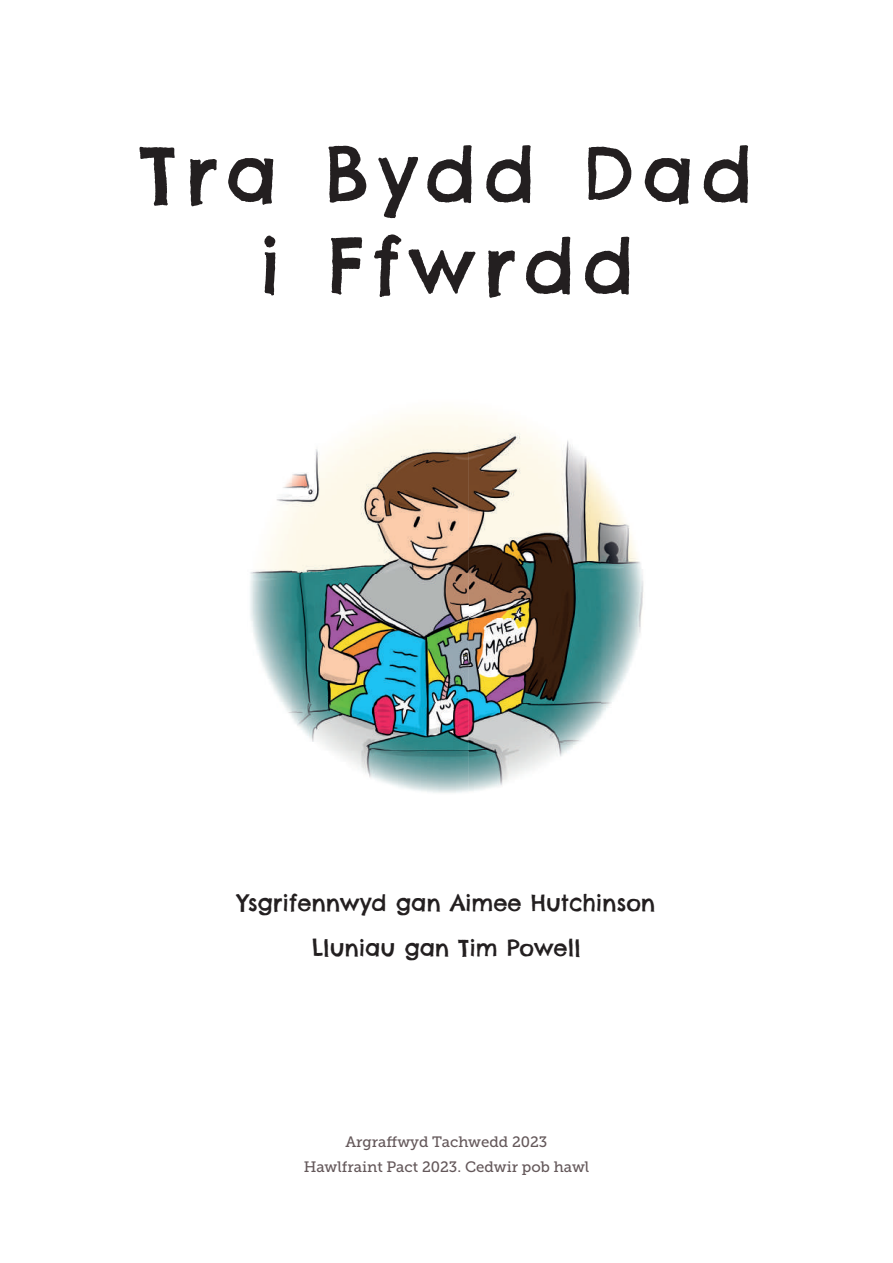
<style>
.page{position:relative;width:893px;height:1263px;background:#fff}
.page>*{position:absolute;margin:0;border:0;box-sizing:border-box;transform-origin:0 0}
.t1{font:76.5px/91.5px "Chelsea Market Pro";letter-spacing:.1em;color:#231f20;text-align:center}
.t2{font:22.5px/45px "Chelsea Market Pro";color:#231f20;text-align:center}
.t3{font:15px/25.5px "Museo Slab 500";color:#64585a;text-align:center}
</style>
<div class="page">
<img style="left:292px;top:414px;width:176px;height:337px">
<img style="left:468px;top:415px;width:133px;height:376px">
<img style="left:250px;top:477px;width:42px;height:240px">
<img style="left:601px;top:481px;width:43px;height:236px">
<img style="left:335px;top:751px;width:134px;height:42px">
<h1 class="t1" style="left:140px;top:130px;width:614px">Tra Bydd Dad i Ffwrdd</h1>
<h2 class="t2" style="left:238px;top:880px;width:419px">Ysgrifennwyd gan Aimee Hutchinson<br>Lluniau gan Tim Powell</h2>
<p class="t3" style="left:304px;top:1129px;width:287px">Argraffwyd Tachwedd 2023<br>Hawlfraint Pact 2023. Cedwir pob hawl</p>
</div>
